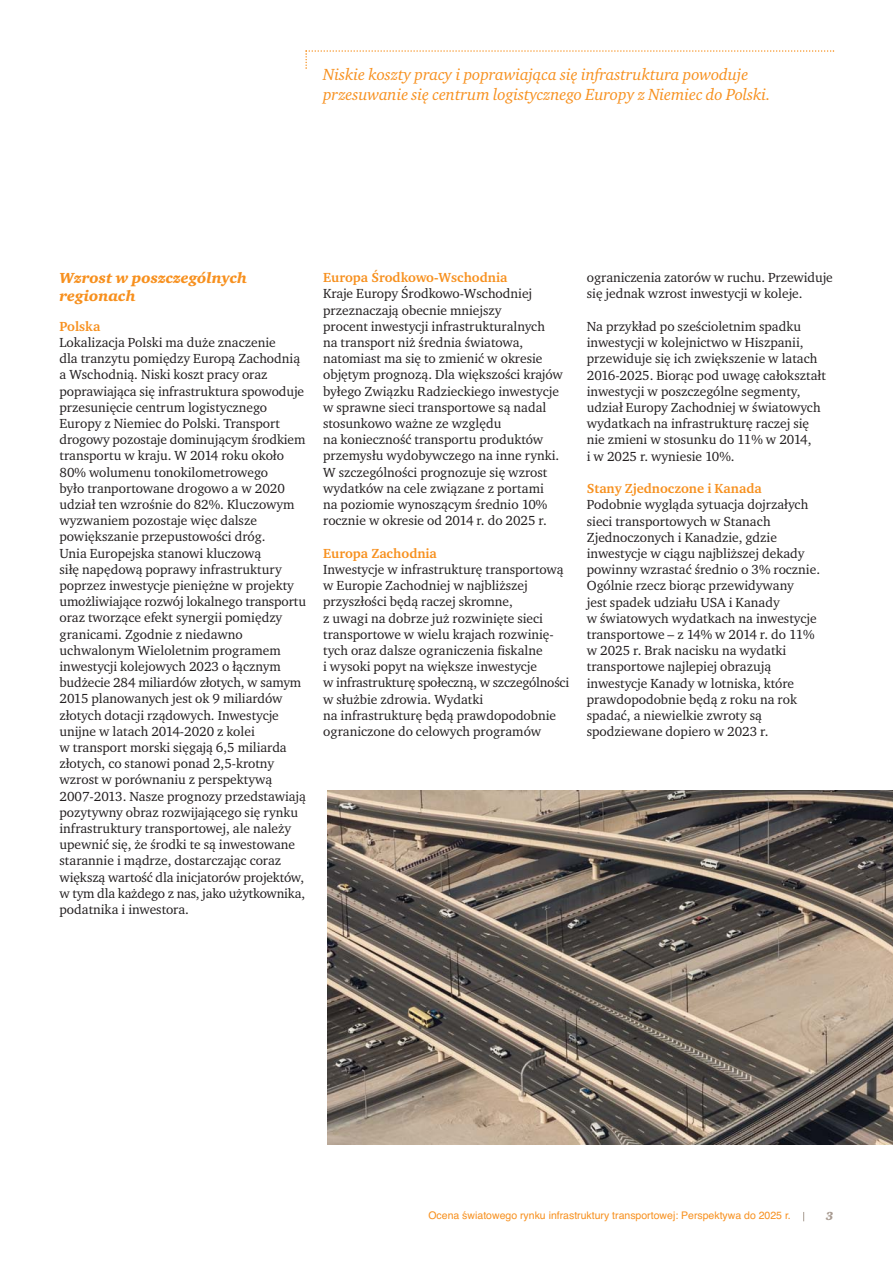
<style>
.page{position:relative;width:893px;height:1263px;background:#fff}
.page>*{position:absolute;margin:0;border:0;box-sizing:border-box;transform-origin:0 0}
.t1{font:italic 16.5px/19.5px "ITC Charter Com";letter-spacing:-.005em;color:#f7901e}
.t2{font:italic 900 15px/18px "ITC Charter Com";color:#f7901e}
.t3{font:13.5px/16.2px "ITC Charter Com";color:#231f20}
.t4{font:700 13.5px "ITC Charter Com";color:#f7901e}
.t5{font:italic 900 12px "ITC Charter Com";color:#a89b91}
.t6{font:10.5px "Helvetica";color:#f7901e}
</style>
<div class="page">
<img style="left:327px;top:790px;width:566px;height:354px">
<svg style="left:305px;top:50px;width:529px;height:19px"></svg>
<p class="t1" style="left:323px;top:66px;width:449px">Niskie koszty pracy i poprawiająca się infrastruktura powoduje przesuwanie się centrum logistycznego Europy z Niemiec do Polski.</p>
<p class="t2" style="left:60px;top:270px;width:189px">Wzrost w poszczególnych regionach</p>
<p class="t4" style="left:60px;top:321px;width:42px">Polska</p>
<p class="t3" style="left:60px;top:335px;width:248px">Lokalizacja Polski ma duże znaczenie<br>dla tranzytu pomiędzy Europą Zachodnią a Wschodnią. Niski koszt pracy oraz poprawiająca się infrastruktura spowoduje przesunięcie centrum logistycznego Europy z Niemiec do Polski. Transport drogowy pozostaje dominującym środkiem transportu w kraju. W 2014 roku około 80% wolumenu tonokilometrowego<br>było tranportowane drogowo a w 2020 udział ten wzrośnie do 82%. Kluczowym wyzwaniem pozostaje więc dalsze powiększanie przepustowości dróg.<br>Unia Europejska stanowi kluczową<br>siłę napędową poprawy infrastruktury poprzez inwestycje pieniężne w projekty umożliwiające rozwój lokalnego transportu oraz tworzące efekt synergii pomiędzy granicami. Zgodnie z niedawno<br>uchwa lo ny m Wieloletnim programem inwestycji kolejowych 2023 o łącznym budżecie 284 miliardów złotych, w samym 2015 planowanych jest ok 9 miliardów złotych dotacji rządowych. Inwestycje unijne w latach 2014-2020 z kolei<br>w transport morski sięgają 6,5 miliarda złotych, co stanowi ponad 2,5-krotny wzrost w porównaniu z perspektywą 2007-2013. Nasze prognozy przedstawiają pozytywny obraz rozwijającego się rynku infrastruktury transportowej, ale należy upewnić się, że środki te są inwestowane starannie i mądrze, dostarczając coraz większą wartość dla inicjatorów projektów, w tym dla każdego z nas, jako użytkownika, podatnika i inwestora.</p>
<p class="t4" style="left:323px;top:272px;width:186px">Europa Środkowo-Wschodnia</p>
<p class="t3" style="left:323px;top:287px;width:241px">Kraje Europy Środkowo-Wschodniej przeznaczają obecnie mniejszy<br>procent inwestycji infrastrukturalnych na transport niż średnia światowa, natomiast ma się to zmienić w okresie objętym prognozą. Dla większości krajów byłego Związku Radzieckiego inwestycje w sprawne sieci transportowe są nadal stosunkowo ważne ze względu<br>na konieczność transportu produktów przemysłu wydobywczego na inne rynki.<br>W szczególności prognozuje się wzrost wydatków na cele związane z portami<br>na poziomie wynoszącym średnio 10% rocznie w okresie od 2014 r. do 2025 r.</p>
<p class="t4" style="left:323px;top:548px;width:115px">Europa Zachodnia</p>
<p class="t3" style="left:323px;top:562px;width:247px">Inwestycje w infrastrukturę transportową w Europie Zachodniej w najbliższej przyszłości będą raczej skromne,<br>z uwagi na dobrze już rozwinięte sieci transportowe w wielu krajach rozwinię&shy;tych oraz dalsze ograniczenia fiskalne<br>i wysoki popyt na większe inwestycje<br>w infrastrukturę społeczną, w szczególności w służbie zdrowia. Wydatki<br>na infrastrukturę będą prawdopodobnie ograniczone do celowych programów</p>
<p class="t3" style="left:587px;top:271px;width:248px">ograniczenia zatorów w ruchu. Przewiduje się jednak wzrost inwestycji w koleje.</p>
<p class="t3" style="left:587px;top:319px;width:241px">Na przykład po sześcioletnim spadku inwestycji w kolejnictwo w Hiszpanii, przewiduje się ich zwiększenie w latach 2016-2025. Biorąc pod uwagę całokształt inwestycji w poszczególne segmenty, udział Europy Zachodniej w światowych wydatkach na infrastrukturę raczej się nie zmieni w stosunku do 11% w 2014,<br>i w 2025 r. wyniesie 10%.</p>
<p class="t4" style="left:587px;top:483px;width:176px">Stany Zjednoczone i Kanada</p>
<p class="t3" style="left:587px;top:498px;width:235px">Podobnie wygląda sytuacja dojrzałych sieci transportowych w Stanach Zjednoczonych i Kanadzie, gdzie inwestycje w ciągu najbliższej dekady powinny wzrastać średnio o 3% rocznie.<br>Ogólnie rzecz biorąc przewidywany<br>jest spadek udziału USA i Kanady<br>w światowych wydatkach na inwestycje transportowe – z 14% w 2014 r. do 11% w 2025 r. Brak nacisku na wydatki transportowe najlepiej obrazują inwestycje Kanady w lotniska, które prawdopodobnie będą z roku na rok spadać, a niewielkie zwroty są spodziewane dopiero w 2023 r.</p>
<p class="t6" style="left:428px;top:1211px;width:364px">Ocena światowego rynku infrastruktury transportowej: Perspektywa do 2025 r.</p>
<p class="t5" style="left:826px;top:1211px;width:9px">3</p>
</div>
